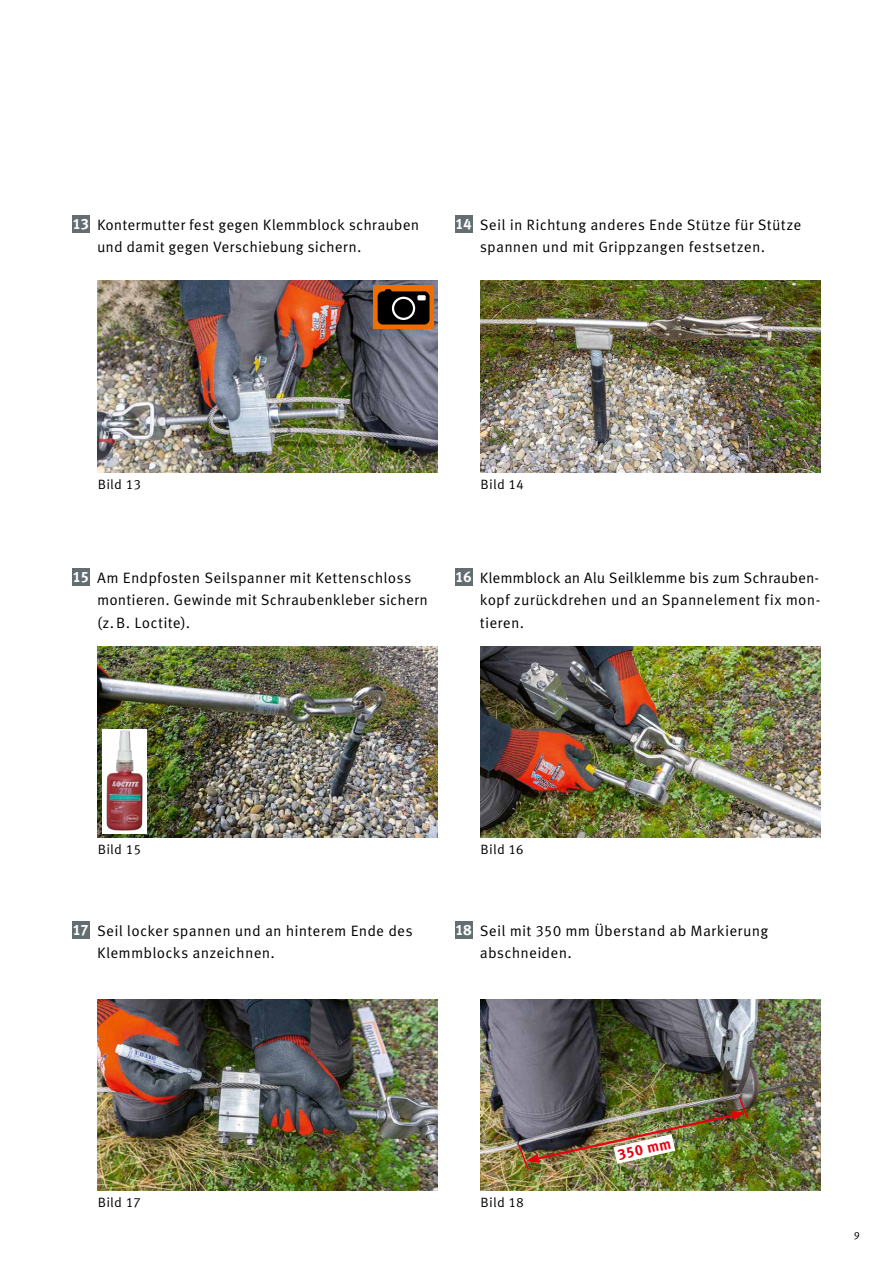
<style>
.page{position:relative;width:893px;height:1263px;background:#fff}
.page>*{position:absolute;margin:0;border:0;box-sizing:border-box;transform-origin:0 0}
.t1{font:15px/22.5px "Meta Correspondence Pro";letter-spacing:.01em;color:#000}
.t2{font:700 15px "Meta Correspondence Pro";color:#e7000e}
.t3{font:13.5px "Meta Correspondence Pro";letter-spacing:.01em;color:#000}
.t4{font:10.5px "Meta Correspondence Pro";color:#000}
.s1{font-weight:700;color:#fff}
</style>
<div class="page">
<img style="left:98px;top:999px;width:340px;height:192px">
<img style="left:98px;top:281px;width:340px;height:191px">
<img style="left:480px;top:281px;width:341px;height:191px">
<div style="left:72px;top:216px;width:17px;height:17px;background:#646d6f"></div>
<div style="left:455px;top:216px;width:17px;height:17px;background:#646d6f"></div>
<div style="left:72px;top:569px;width:17px;height:17px;background:#646d6f"></div>
<div style="left:455px;top:569px;width:17px;height:17px;background:#646d6f"></div>
<img style="left:480px;top:999px;width:341px;height:192px">
<img style="left:98px;top:646px;width:340px;height:192px">
<img style="left:480px;top:646px;width:341px;height:192px">
<div style="left:72px;top:921px;width:17px;height:17px;background:#646d6f"></div>
<div style="left:455px;top:921px;width:17px;height:17px;background:#646d6f"></div>
<div style="left:373px;top:285px;width:61px;height:44px;background:#ef6e00"></div>
<svg style="left:378px;top:289px;width:51px;height:35px;background:#2b221b"></svg>
<img style="left:102px;top:728px;width:44px;height:105px">
<img style="left:517px;top:1095px;width:233px;height:76px">
<p class="t1" style="left:97px;top:212px;width:324px;text-indent:-25px"><span class="s1">13</span> Kontermutter fest gegen Klemmblock schrauben und damit gegen Verschiebung sichern.</p>
<p class="t1" style="left:480px;top:212px;width:323px;text-indent:-25px"><span class="s1">14</span> Seil in Richtung anderes Ende Stütze für Stütze spannen und mit Grippzangen festsetzen.</p>
<p class="t3" style="left:98px;top:474px;width:45px">Bild 13</p>
<p class="t3" style="left:480px;top:474px;width:45px">Bild 14</p>
<p class="t1" style="left:97px;top:565px;width:332px;text-indent:-25px"><span class="s1">15</span> Am Endpfosten Seilspanner mit Kettenschloss montieren. Gewinde mit Schraubenkleber sichern (z.B. Loctite).</p>
<p class="t1" style="left:480px;top:565px;width:342px;text-indent:-25px"><span class="s1">16</span> Klemmblock an Alu Seilklemme bis zum Schrauben&shy;kopf zurückdrehen und an Spannelement fix mon&shy;tieren.</p>
<p class="t3" style="left:98px;top:839px;width:45px">Bild 15</p>
<p class="t3" style="left:480px;top:839px;width:45px">Bild 16</p>
<p class="t1" style="left:97px;top:918px;width:317px;text-indent:-24px"><span class="s1">17</span> Seil locker spannen und an hinterem Ende des<br>Klemmblocks anzeichnen.</p>
<p class="t1" style="left:480px;top:918px;width:290px;text-indent:-25px"><span class="s1">18</span> Seil mit 350 mm Überstand ab Markierung abschneiden.</p>
<p class="t3" style="left:98px;top:1192px;width:45px">Bild 17</p>
<p class="t3" style="left:480px;top:1192px;width:45px">Bild 18</p>
<p class="t2" style="left:615px;top:1143px;width:56px;rotate:-13deg">350 mm</p>
<p class="t4" style="left:854px;top:1228px;width:8px">9</p>
</div>
